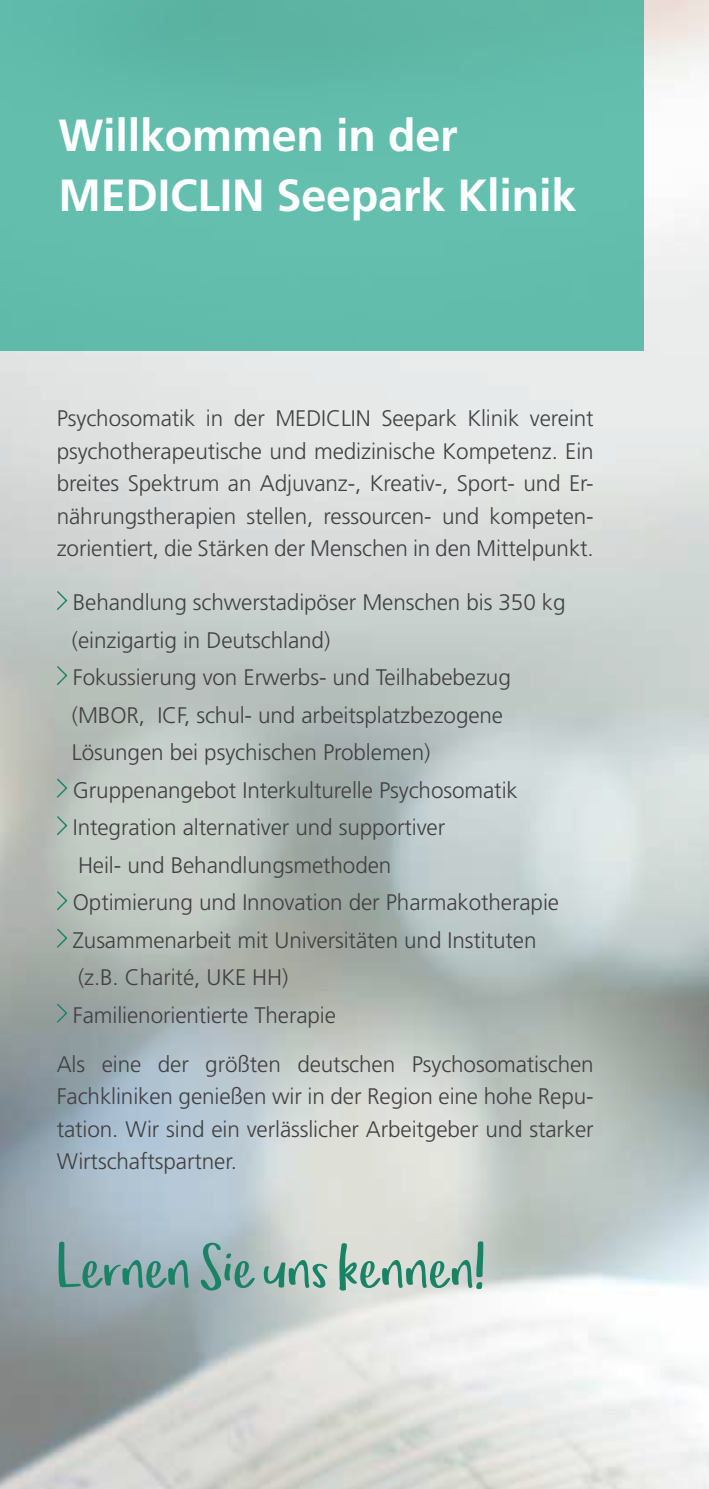
<style>
.page{position:relative;width:709px;height:1489px;background:#fff}
.page>*{position:absolute;margin:0;border:0;box-sizing:border-box;transform-origin:0 0}
.t1{font:60px "Om Telolet Om";letter-spacing:-.005em;color:#1a8265}
.t2{font:700 45px/60px "Frutiger LT";letter-spacing:-.005em;color:#fff}
.t3{font:300 22.5px/37.5px "Frutiger LT";letter-spacing:-.005em;color:#414042;text-align:justify}
</style>
<div class="page">
<img style="left:0;top:0;width:709px;height:1488px">
<svg style="left:55px;top:589px;width:13px;height:22px"></svg>
<svg style="left:55px;top:664px;width:13px;height:22px"></svg>
<svg style="left:55px;top:777px;width:13px;height:22px"></svg>
<svg style="left:55px;top:814px;width:13px;height:22px"></svg>
<svg style="left:55px;top:889px;width:13px;height:22px"></svg>
<svg style="left:55px;top:927px;width:13px;height:22px"></svg>
<svg style="left:55px;top:1002px;width:13px;height:22px"></svg>
<div style="left:0;top:0;width:643px;height:351px;background:#63bdad"></div>
<h2 class="t2" style="left:58px;top:105px;width:519px">Willkommen in der<br>M ediClin Seepark Klinik</h2>
<p class="t3" style="left:57px;top:402px;width:538px;line-height:32.5px">Psychosomatik in der MediClin Seepark Klinik vereint psychotherapeutische und medizinische Kompetenz. Ein breites Spektrum an Adjuvanz-, Kreativ-, Sport- und Er&shy;nährungstherapien stellen, ressourcen- und kompeten&shy;zorientiert, die Stärken der Menschen in den Mittelpunkt.</p>
<p class="t3" style="left:72px;top:584px;width:495px;text-align:left">Behandlung schwerstadipöser Menschen bis 350 kg (einzigartig in Deutschland)<br>Fokussierung von Erwerbs- und Teilhabebezug (MBOR, ICF, schul- und arbeitsplatzbezogene Lösungen bei psychischen Problemen)<br>Gruppenangebot Interkulturelle Psychosomatik Integration alternativer und supportiver<br>Heil- und Behandlungsmethoden<br>Optimierung und Innovation der Pharmakotherapie Zusammenarbeit mit Universitäten und Instituten (z.B. Charité, UKE HH)<br>Familienorientierte Therapie</p>
<p class="t3" style="left:57px;top:1047px;width:538px;line-height:32.5px">Als eine der größten deutschen Psychosomatischen Fachkliniken genießen wir in der Region eine hohe Repu&shy;tation. Wir sind ein verlässlicher Arbeitgeber und starker Wirtschaftspartner.</p>
<h1 class="t1" style="left:57px;top:1232px;width:430px">Lernen Sie uns kennen!</h1>
</div>
